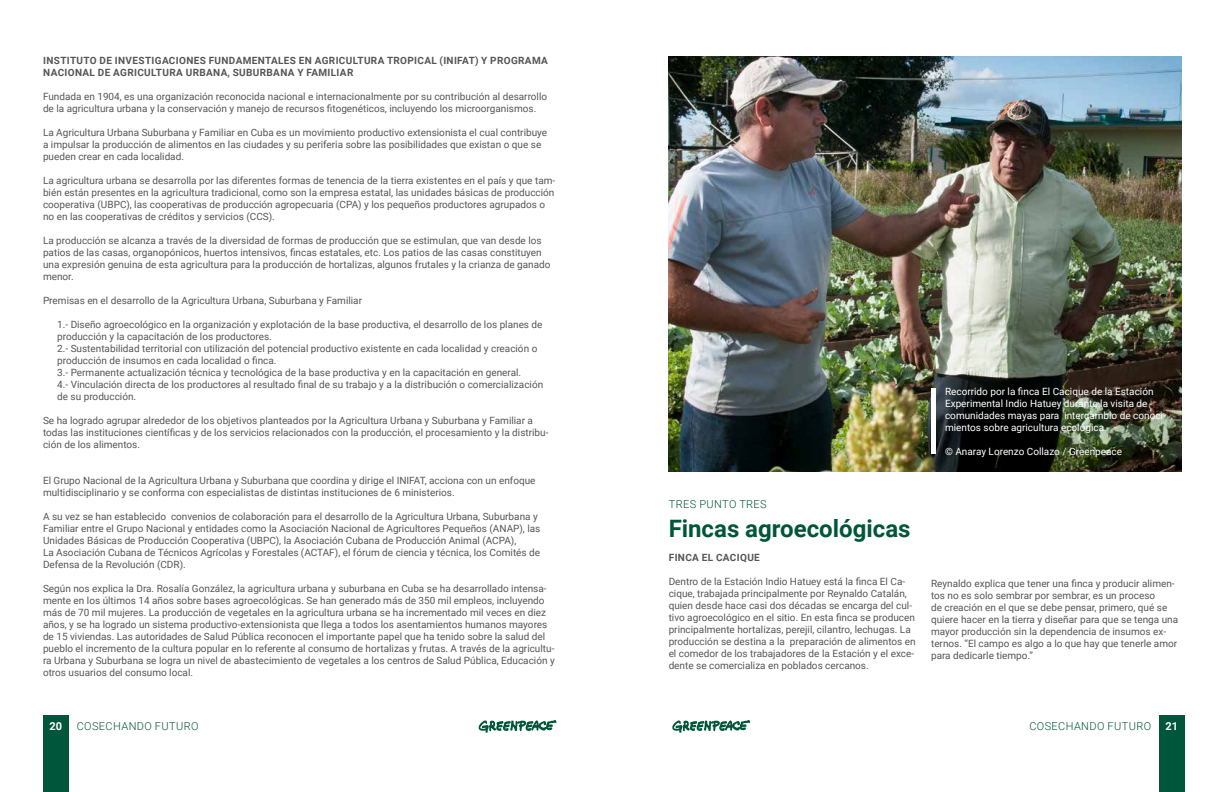
<style>
.page{position:relative;width:1224px;height:792px;background:#fff}
.page>*{position:absolute;margin:0;border:0;box-sizing:border-box;transform-origin:0 0}
.t1{font:700 24px "Roboto";color:#00563a}
.t2{font:300 11px "Roboto";letter-spacing:.035em;color:#00563a}
.t3{font:700 11px "Roboto";color:#fff}
.t4{font:10px/12px "Roboto";color:#575656}
.t5{font:10px/12px "Roboto";color:#fff}
.t6{font:700 10px/12px "Roboto";letter-spacing:.035em;color:#575656}
</style>
<div class="page">
<svg style="left:478px;top:720px;width:79px;height:13px"></svg>
<svg style="left:672px;top:720px;width:78px;height:13px"></svg>
<div style="left:43px;top:715px;width:26px;height:77px;background:#00563a"></div>
<div style="left:1159px;top:715px;width:26px;height:77px;background:#00563a"></div>
<img style="left:669px;top:57px;width:512px;height:414px">
<div style="left:931px;top:388px;width:5px;height:66px;background:#fff"></div>
<p class="t6" style="left:43px;top:54px;width:506px">INSTITUTO DE INVESTIGACIONES FUNDAMENTALES EN AGRICULTURA TROPICAL (INIFAT) Y PROGRAMA<br>NACIONAL DE AGRICULTURA URBANA, SUBURBANA Y FAMILIAR</p>
<p class="t4" style="left:43px;top:90px;width:506px">Fundada en 1904, es una organización reconocida nacional e internacionalmente por su contribución al desarrollo de la agricultura urbana y la conservación y manejo de recursos fitogenéticos, incluyendo los microorganismos.</p>
<p class="t4" style="left:43px;top:126px;width:506px">La Agricultura Urbana Suburbana y Familiar en Cuba es un movimiento productivo extensionista el cual contribuye a impulsar la producción de alimentos en las ciudades y su periferia sobre las posibilidades que existan o que se pueden crear en cada localidad.</p>
<p class="t4" style="left:43px;top:174px;width:514px">La agricultura urbana se desarrolla por las diferentes formas de tenencia de la tierra existentes en el país y que tam&shy;bién están presentes en la agricultura tradicional, como son la empresa estatal, las unidades básicas de producción cooperativa (UBPC), las cooperativas de producción agropecuaria (CPA) y los pequeños productores agrupados o no en las cooperativas de créditos y servicios (CCS).</p>
<p class="t4" style="left:43px;top:234px;width:509px">La producción se alcanza a través de la diversidad de formas de producción que se estimulan, que van desde los patios de las casas, organopónicos, huertos intensivos, fincas estatales, etc. Los patios de las casas constituyen una expresión genuina de esta agricultura para la producción de hortalizas, algunos frutales y la crianza de ganado menor.</p>
<p class="t4" style="left:43px;top:294px;width:321px">Premisas en el desarrollo de la Agricultura Urbana, Suburbana y Familiar</p>
<p class="t4" style="left:57px;top:318px;width:488px">1.- Diseño agroecológico en la organización y explotación de la base productiva, el desarrollo de los planes de producción y la capacitación de los productores.<br>2.- Sustentabilidad territorial con utilización del potencial productivo existente en cada localidad y creación o producción de insumos en cada localidad o finca.<br>3.- Permanente actualización técnica y tecnológica de la base productiva y en la capacitación en general.<br>4.- Vinculación directa de los productores al resultado final de su trabajo y a la distribución o comercialización de su producción.</p>
<p class="t4" style="left:43px;top:414px;width:507px">Se ha logrado agrupar alrededor de los objetivos planteados por la Agricultura Urbana y Suburbana y Familiar a todas las instituciones científicas y de los servicios relacionados con la producción, el procesamiento y la distribu&shy;ción de los alimentos.</p>
<p class="t4" style="left:43px;top:474px;width:494px">El Grupo Nacional de la Agricultura Urbana y Suburbana que coordina y dirige el INIFAT, acciona con un enfoque multidisciplinario y se conforma con especialistas de distintas instituciones de 6 ministerios.</p>
<p class="t4" style="left:43px;top:510px;width:499px">A su vez se han establecido convenios de colaboración para el desarrollo de la Agricultura Urbana, Suburbana y Familiar entre el Grupo Nacional y entidades como la Asociación Nacional de Agricultores Pequeños (ANAP), las Unidades Básicas de Producción Cooperativa (UBPC), la Asociación Cubana de Producción Animal (ACPA),<br>La Asociación Cubana de Técnicos Agrícolas y Forestales (ACTAF), el fórum de ciencia y técnica, los Comités de Defensa de la Revolución (CDR).</p>
<p class="t4" style="left:43px;top:582px;width:513px">Según nos explica la Dra. Rosalía González, la agricultura urbana y suburbana en Cuba se ha desarrollado intensa&shy;mente en los últimos 14 años sobre bases agroecológicas. Se han generado más de 350 mil empleos, incluyendo más de 70 mil mujeres. La producción de vegetales en la agricultura urbana se ha incrementado mil veces en diez años, y se ha logrado un sistema productivo-extensionista que llega a todos los asentamientos humanos mayores de 15 viviendas. Las autoridades de Salud Pública reconocen el importante papel que ha tenido sobre la salud del pueblo el incremento de la cultura popular en lo referente al consumo de hortalizas y frutas. A través de la agricultu&shy;ra Urbana y Suburbana se logra un nivel de abastecimiento de vegetales a los centros de Salud Pública, Educación y otros usuarios del consumo local.</p>
<p class="t5" style="left:945px;top:386px;width:222px">Recorrido por la finca El Cacique de la Estación Experimental Indio Hatuey durante la visita de comunidades mayas para intercambio de conoci&shy;mientos sobre agricultura ecológica.</p>
<p class="t5" style="left:945px;top:446px;width:179px">© Anaray Lorenzo Collazo / Greenpeace</p>
<p class="t2" style="left:669px;top:497px;width:99px">TRES PUNTO TRES</p>
<h1 class="t1" style="left:669px;top:512px;width:243px">Fincas agroecológicas</h1>
<p class="t6" style="left:669px;top:551px;width:93px">FINCA EL CACIQUE</p>
<p class="t4" style="left:669px;top:575px;width:249px">Dentro de la Estación Indio Hatuey está la finca El Ca&shy;cique, trabajada principalmente por Reynaldo Catalán, quien desde hace casi dos décadas se encarga del cul&shy;tivo agroecológico en el sitio. En esta finca se producen principalmente hortalizas, perejil, cilantro, lechugas. La producción se destina a la preparación de alimentos en el comedor de los trabajadores de la Estación y el exce&shy;dente se comercializa en poblados cercanos.</p>
<p class="t4" style="left:931px;top:577px;width:249px">Reynaldo explica que tener una finca y producir alimen&shy;tos no es solo sembrar por sembrar, es un proceso<br>de creación en el que se debe pensar, primero, qué se quiere hacer en la tierra y diseñar para que se tenga una mayor producción sin la dependencia de insumos ex&shy;ternos. “El campo es algo a lo que hay que tenerle amor para dedicarle tiempo.”</p>
<p class="t3" style="left:50px;top:718px;width:14px">20</p>
<p class="t2" style="left:77px;top:718px;width:123px">COSECHANDO FUTURO</p>
<p class="t2" style="left:1029px;top:718px;width:123px">COSECHANDO FUTURO</p>
<p class="t3" style="left:1166px;top:718px;width:14px">21</p>
</div>
